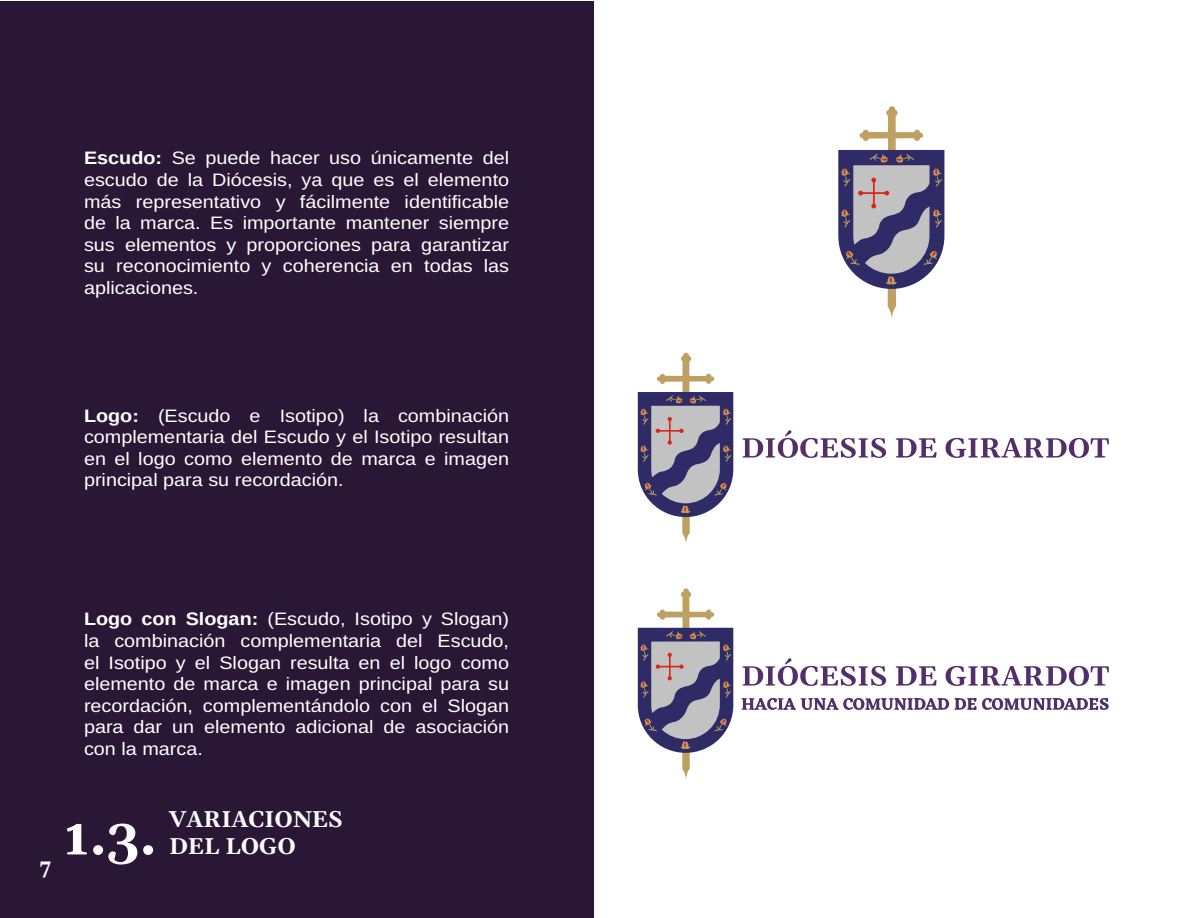
<style>
.page{position:relative;width:1188px;height:918px;background:#fff}
.page>*{position:absolute;margin:0;border:0;box-sizing:border-box;transform-origin:0 0}
.t1{font:700 52.5px "Gelasio";color:#fff}
.t2{font:700 22.5px/27px "Gelasio";color:#fff}
.t3{font:700 21px "Gelasio";color:#fff}
.t4{font:18px/21.6px "Arimo";color:#fff;text-align:justify;scale:1.1 1}
.s1{font-weight:700}
</style>
<div class="page">
<div style="left:0;top:1px;width:593px;height:916px;background:#2a1736"></div>
<svg style="left:838px;top:106px;width:106px;height:213px"></svg>
<svg style="left:638px;top:353px;width:95px;height:190px"></svg>
<svg style="left:742px;top:430px;width:144px;height:28px"></svg>
<svg style="left:896px;top:438px;width:41px;height:20px"></svg>
<svg style="left:946px;top:438px;width:163px;height:20px"></svg>
<svg style="left:638px;top:588px;width:95px;height:191px"></svg>
<svg style="left:742px;top:658px;width:144px;height:28px"></svg>
<svg style="left:896px;top:666px;width:41px;height:20px"></svg>
<svg style="left:946px;top:666px;width:163px;height:20px"></svg>
<svg style="left:741px;top:698px;width:235px;height:12px"></svg>
<svg style="left:982px;top:698px;width:127px;height:12px"></svg>
<p class="t4" style="left:84px;top:148px;width:388px"><span class="s1">Escudo:</span> Se puede hacer uso únicamente del escudo de la Diócesis, ya que es el elemento más representativo y fácilmente identificable de la marca. Es importante mantener siempre sus elementos y proporciones para garantizar su reconocimiento y coherencia en todas las aplicaciones.</p>
<p class="t4" style="left:84px;top:405px;width:388px"><span class="s1">Logo:</span> (Escudo e Isotipo) la combinación complementaria del Escudo y el Isotipo resultan en el logo como elemento de marca e imagen principal para su recordación.</p>
<p class="t4" style="left:84px;top:609px;width:388px"><span class="s1">Logo con Slogan:</span> (Escudo, Isotipo y Slogan) la combinación complementaria del Escudo, el Isotipo y el Slogan resulta en el logo como elemento de marca e imagen principal para su recordación, complementándolo con el Slogan para dar un elemento adicional de asociación con la marca.</p>
<p class="t3" style="left:39px;top:848px;width:13px">7</p>
<h1 class="t1" style="left:64px;top:790px;width:94px">1.3.</h1>
<p class="t2" style="left:169px;top:804px;width:175px">VARIACIONES<br>DEL LOGO</p>
</div>
